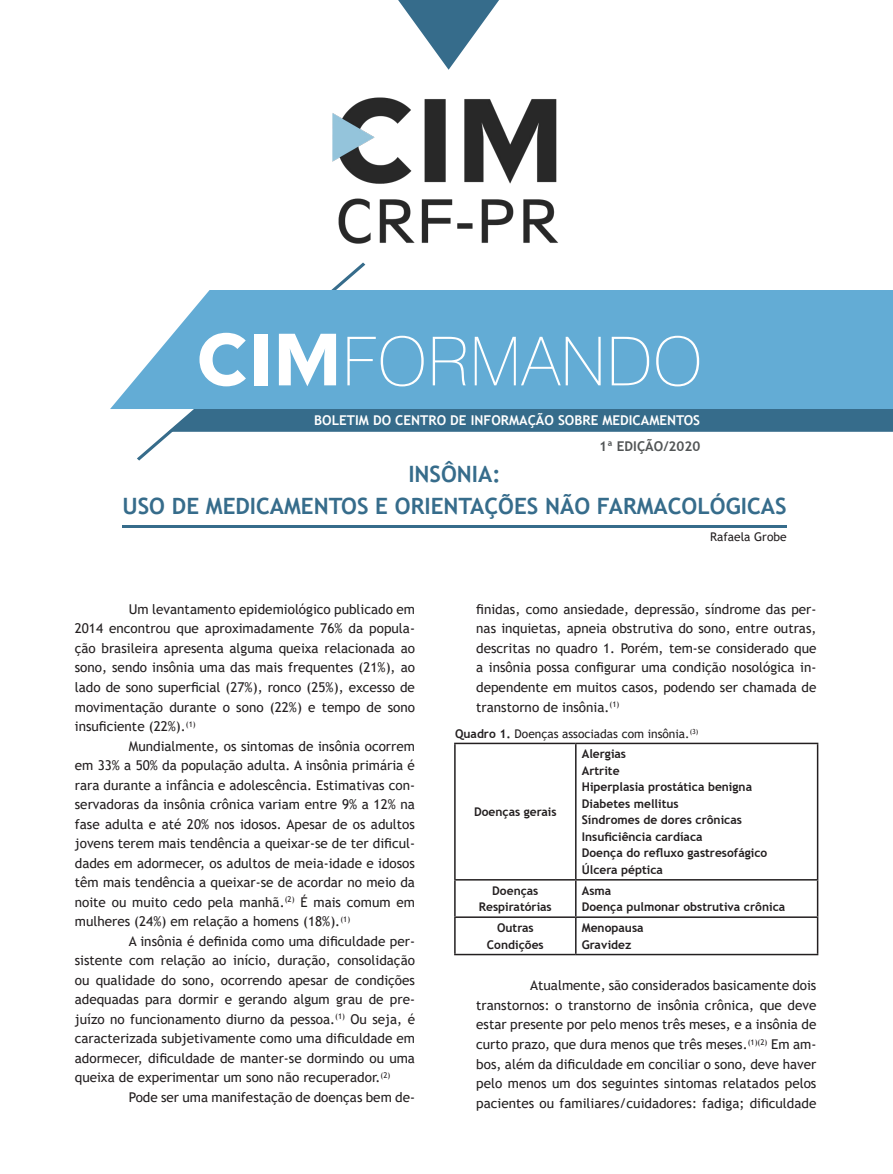
<style>
.page{position:relative;width:893px;height:1174px;background:#fff}
.page>*{position:absolute;margin:0;border:0;box-sizing:border-box;transform-origin:0 0}
.título{font:100 67.5px "Swiss 721 BT";color:#fff}
.título-2{font:700 22.5px "Trebuchet MS";color:#366c8b}
.texto{font:13.5px/19.5px "Trebuchet MS";color:#231f20;text-align:justify}
.título-3{font:700 13.5px "Trebuchet MS";color:#fff}
.título-4{font:700 13.5px "Trebuchet MS";color:#525556}
.título-5{font:700 12px "Trebuchet MS";color:#231f20}
.texto-2{font:12px "Trebuchet MS";color:#231f20}
.s1{font-family:"Geometric 706 BT Black B";font-weight:400}
.s2{font-weight:700}
</style>
<div class="page">
<svg style="left:137px;top:262px;width:229px;height:199px"></svg>
<div style="left:166px;top:409px;width:727px;height:23px;background:#366c8b"></div>
<div style="left:110px;top:290px;width:783px;height:119px;background:#63acd5"></div>
<img style="left:332px;top:97px;width:226px;height:147px">
<hr style="left:122px;top:525px;width:665px;height:2px;background:#366c8b">
<svg style="left:398px;top:0;width:101px;height:70px"></svg>
<hr style="left:454px;top:742px;width:122px;height:2px;background:#231f20">
<hr style="left:454px;top:744px;width:2px;height:135px;background:#231f20">
<hr style="left:576px;top:742px;width:242px;height:2px;background:#231f20">
<hr style="left:575px;top:744px;width:2px;height:135px;background:#231f20">
<hr style="left:817px;top:744px;width:1px;height:135px;background:#231f20">
<hr style="left:454px;top:879px;width:122px;height:1px;background:#231f20">
<hr style="left:454px;top:880px;width:2px;height:36px;background:#231f20">
<hr style="left:576px;top:879px;width:242px;height:1px;background:#231f20">
<hr style="left:575px;top:880px;width:2px;height:36px;background:#231f20">
<hr style="left:817px;top:880px;width:1px;height:36px;background:#231f20">
<hr style="left:454px;top:916px;width:122px;height:2px;background:#231f20">
<hr style="left:454px;top:918px;width:2px;height:35px;background:#231f20">
<hr style="left:576px;top:916px;width:242px;height:2px;background:#231f20">
<hr style="left:575px;top:918px;width:2px;height:35px;background:#231f20">
<hr style="left:817px;top:918px;width:1px;height:35px;background:#231f20">
<hr style="left:454px;top:953px;width:122px;height:2px;background:#231f20">
<hr style="left:576px;top:953px;width:242px;height:2px;background:#231f20">
<p class="título" style="left:196px;top:320px;width:508px"><span class="s1">CIM</span>FORMANDO</p>
<p class="título-3" style="left:314px;top:412px;width:387px">BOLETIM DO CENTRO DE INFORMAÇÃO SOBRE MEDICAMENTOS</p>
<p class="título-4" style="left:599px;top:438px;width:103px">1ª EDIÇÃO/2020</p>
<p class="título-2" style="left:408px;top:460px;width:94px">INSÔNIA:</p>
<p class="título-2" style="left:123px;top:492px;width:666px">USO DE MEDICAMENTOS E ORIENTAÇÕES NÃO FARMACOLÓGICAS</p>
<p class="texto-2" style="left:710px;top:529px;width:78px">Rafaela Grobe</p>
<p class="texto" style="left:75px;top:599px;width:342px;text-indent:54px">Um levantamento epidemiológico publicado em 2014 encontrou que aproximadamente 76% da popula&shy;ção brasileira apresenta alguma queixa relacionada ao sono, sendo insônia uma das mais frequentes (21%), ao lado de sono superficial (27%), ronco (25%), excesso de movimentação durante o sono (22%) e tempo de sono insuficiente (22%).<sup>(1)</sup></p>
<p class="texto" style="left:75px;top:736px;width:342px;text-indent:54px">Mundialmente, os sintomas de insônia ocorrem em 33% a 50% da população adulta. A insônia primária é rara durante a infância e adolescência. Estimativas con&shy;servadoras da insônia crônica variam entre 9% a 12% na fase adulta e até 20% nos idosos. Apesar de os adultos jovens terem mais tendência a queixar-se de ter dificul&shy;dades em adormecer, os adultos de meia-idade e idosos têm mais tendência a queixar-se de acordar no meio da noite ou muito cedo pela manhã.<sup>(2)</sup> É mais comum em mulheres (24%) em relação a homens (18%).<sup>(1)</sup></p>
<p class="texto" style="left:75px;top:931px;width:342px;text-indent:54px">A insônia é definida como uma dificuldade per&shy;sistente com relação ao início, duração, consolidação ou qualidade do sono, ocorrendo apesar de condições adequadas para dormir e gerando algum grau de pre&shy;juízo no funcionamento diurno da pessoa.<sup>(1)</sup> Ou seja, é caracterizada subjetivamente como uma dificuldade em adormecer, dificuldade de manter-se dormindo ou uma queixa de experimentar um sono não recuperador.<sup>(2)</sup></p>
<p class="texto" style="left:129px;top:1087px;width:288px">Pode ser uma manifestação de doenças bem de-</p>
<p class="texto" style="left:476px;top:599px;width:342px">finidas, como ansiedade, depressão, síndrome das per&shy;nas inquietas, apneia obstrutiva do sono, entre outras, descritas no quadro 1. Porém, tem-se considerado que a insônia possa configurar uma condição nosológica in&shy;dependente em muitos casos, podendo ser chamada de transtorno de insônia.<sup>(1)</sup></p>
<p class="texto-2" style="left:455px;top:726px;width:245px"><span class="s2">Quadro 1.</span> Doenças associadas com insônia.<sup>(3)</sup></p>
<p class="título-5" style="left:474px;top:804px;width:84px">Doenças gerais</p>
<p class="título-5" style="left:492px;top:883px;width:48px">Doenças</p>
<p class="título-5" style="left:479px;top:899px;width:74px">Respiratórias</p>
<p class="título-5" style="left:497px;top:920px;width:38px">Outras</p>
<p class="título-5" style="left:487px;top:936px;width:58px">Condições</p>
<p class="título-5" style="left:582px;top:746px;width:46px">Alergias</p>
<p class="título-5" style="left:582px;top:763px;width:39px">Artrite</p>
<p class="título-5" style="left:582px;top:779px;width:172px">Hiperplasia prostática benigna</p>
<p class="título-5" style="left:582px;top:796px;width:98px">Diabetes mellitus</p>
<p class="título-5" style="left:582px;top:812px;width:162px">Síndromes de dores crônicas</p>
<p class="título-5" style="left:582px;top:829px;width:122px">Insuficiência cardíaca</p>
<p class="título-5" style="left:582px;top:845px;width:187px">Doença do refluxo gastresofágico</p>
<p class="título-5" style="left:582px;top:862px;width:83px">Úlcera péptica</p>
<p class="título-5" style="left:582px;top:883px;width:31px">Asma</p>
<p class="título-5" style="left:582px;top:899px;width:205px">Doença pulmonar obstrutiva crônica</p>
<p class="título-5" style="left:582px;top:920px;width:63px">Menopausa</p>
<p class="título-5" style="left:582px;top:936px;width:51px">Gravidez</p>
<p class="texto" style="left:476px;top:975px;width:342px;text-indent:54px">Atualmente, são considerados basicamente dois transtornos: o transtorno de insônia crônica, que deve estar presente por pelo menos três meses, e a insônia de curto prazo, que dura menos que três meses.<sup>(1)(2)</sup> Em am&shy;bos, além da dificuldade em conciliar o sono, deve haver pelo menos um dos seguintes sintomas relatados pelos pacientes ou familiares/cuidadores: fadiga; dificuldade</p>
</div>
